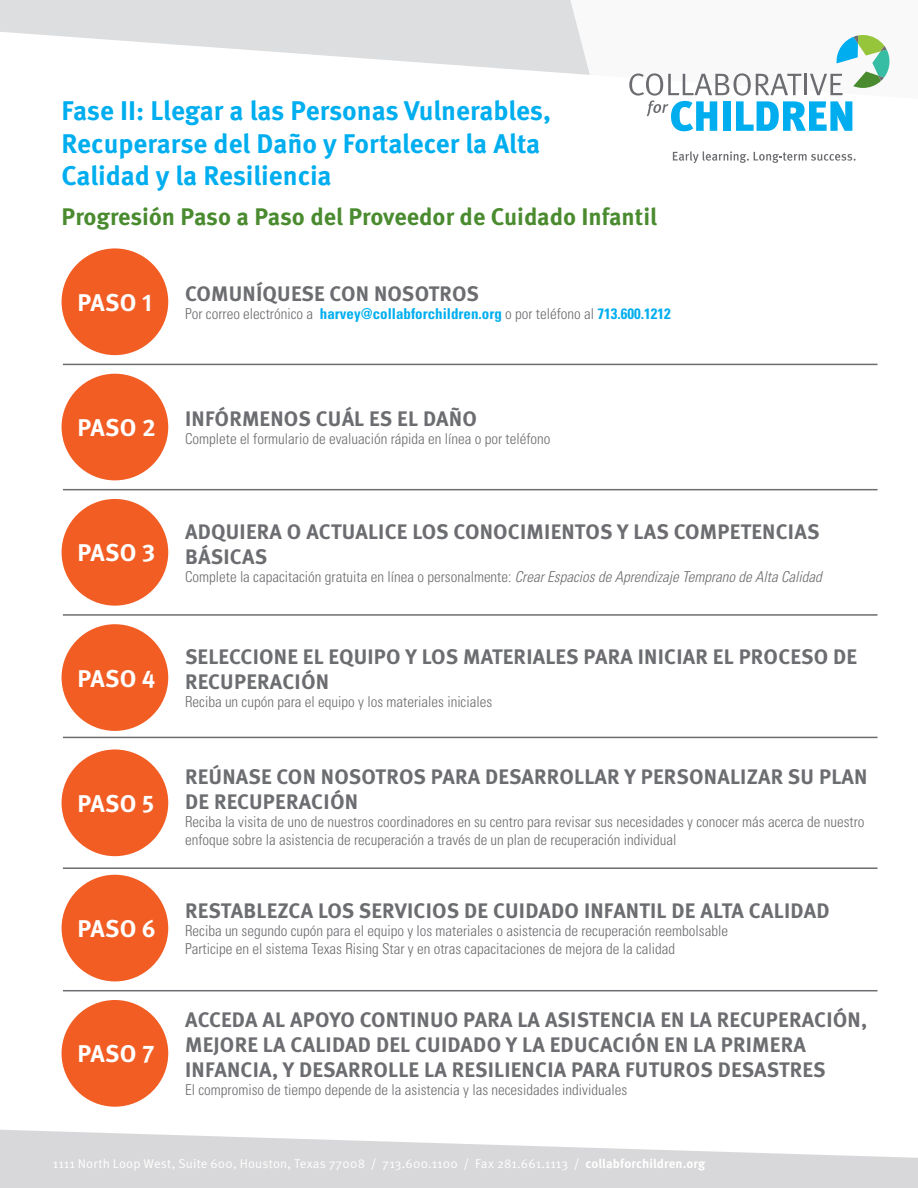
<style>
.page{position:relative;width:918px;height:1188px;background:#fff}
.page>*{position:absolute;margin:0;border:0;box-sizing:border-box;transform-origin:0 0}
.t1{font:700 27px/32.4px "Meta Pro";letter-spacing:-.005em;color:#00aeef}
.CFC_Body_Copy{font:700 24.15px "Meta Pro";letter-spacing:.01em;color:#fff}
.CFC_Body_Copy-2{font:700 24px "Meta Pro";color:#4a8b2f}
.t2{font:700 21px/25.2px "Meta Pro";letter-spacing:.01em;color:#6c6d70}
.t3{font:300 condensed 15px/18px "Univers LT Std";color:#6c6d70}
.t4{font:700 condensed 15px "Univers LT Std";color:#00aeef}
.t5{font:12.75px "Meta Pro";letter-spacing:.015em;color:#fff}
.s1{font-weight:300;color:#6c6d70}
.s2{font-style:italic}
.s3{font-weight:700}
</style>
<div class="page">
<svg style="left:0;top:0;width:567px;height:73px;fill:#dddee0"></svg>
<svg style="left:567px;top:0;width:128px;height:164px"></svg>
<svg style="left:629px;top:35px;width:261px;height:96px"></svg>
<svg style="left:673px;top:151px;width:183px;height:12px"></svg>
<svg style="left:0;top:1130px;width:918px;height:58px;fill:#d8d8da"></svg>
<div style="left:62px;top:248px;width:106px;height:107px;background:#f25d24;border-radius:50%"></div>
<div style="left:62px;top:374px;width:106px;height:106px;background:#f25d24;border-radius:50%"></div>
<div style="left:62px;top:499px;width:106px;height:107px;background:#f25d24;border-radius:50%"></div>
<div style="left:62px;top:624px;width:106px;height:107px;background:#f25d24;border-radius:50%"></div>
<div style="left:62px;top:749px;width:106px;height:107px;background:#f25d24;border-radius:50%"></div>
<div style="left:62px;top:875px;width:106px;height:106px;background:#f25d24;border-radius:50%"></div>
<div style="left:62px;top:1000px;width:106px;height:107px;background:#f25d24;border-radius:50%"></div>
<hr style="left:63px;top:364px;width:814px;height:1px;background:#6c6d70">
<hr style="left:63px;top:489px;width:814px;height:1px;background:#6c6d70">
<hr style="left:63px;top:614px;width:814px;height:2px;background:#6c6d70">
<hr style="left:63px;top:737px;width:814px;height:1px;background:#6c6d70">
<hr style="left:63px;top:867px;width:814px;height:2px;background:#6c6d70">
<hr style="left:63px;top:990px;width:814px;height:1px;background:#6c6d70">
<p class="t1" style="left:62px;top:96px;width:491px">Fase II: Llegar a las Personas Vulnerables,</p>
<p class="t1" style="left:62px;top:128px;width:480px">Recuperarse del Daño y Fortalecer la Alta<br>Calidad y la Resiliencia</p>
<p class="CFC_Body_Copy-2" style="left:62px;top:202px;width:597px">Progresión Paso a Paso del Proveedor de Cuidado Infantil</p>
<p class="CFC_Body_Copy" style="left:77px;top:287px;width:76px">PASO 1</p>
<p class="t2" style="left:185px;top:281px;width:296px">COMUNÍQUESE CON NOSOTROS</p>
<p class="t4" style="left:185px;top:304px;width:487px"><span class="s1">Por correo electrónico a</span> harvey@collabforchildren.org <span class="s1">o por teléfono al</span> 713.600.1212</p>
<p class="CFC_Body_Copy" style="left:77px;top:412px;width:80px">PASO 2</p>
<p class="t2" style="left:185px;top:407px;width:293px">INFÓRMENOS CUÁL ES EL DAÑO</p>
<p class="t3" style="left:185px;top:430px;width:367px">Complete el formulario de evaluación rápida en línea o por teléfono</p>
<p class="CFC_Body_Copy" style="left:77px;top:538px;width:79px">PASO 3</p>
<p class="CFC_Body_Copy" style="left:77px;top:663px;width:79px">PASO 4</p>
<p class="CFC_Body_Copy" style="left:77px;top:788px;width:78px">PASO 5</p>
<p class="CFC_Body_Copy" style="left:77px;top:914px;width:80px">PASO 6</p>
<p class="CFC_Body_Copy" style="left:77px;top:1039px;width:78px">PASO 7</p>
<p class="t2" style="left:185px;top:519px;width:636px">ADQUIERA O ACTUALICE LOS CONOCIMIENTOS Y LAS COMPETENCIAS<br>BÁSICAS</p>
<p class="t3" style="left:185px;top:568px;width:638px">Complete la capacitación gratuita en línea o personalmente: <span class="s2">Crear Espacios de Aprendizaje Temprano de Alta Calidad</span></p>
<p class="t2" style="left:185px;top:645px;width:673px">SELECCIONE EL EQUIPO Y LOS MATERIALES PARA INICIAR EL PROCESO DE<br>RECUPERACIÓN</p>
<p class="t3" style="left:185px;top:693px;width:309px">Reciba un cupón para el equipo y los materiales iniciales</p>
<p class="t2" style="left:185px;top:765px;width:684px">REÚNASE CON NOSOTROS PARA DESARROLLAR Y PERSONALIZAR SU PLAN<br>DE RECUPERACIÓN</p>
<p class="t3" style="left:185px;top:813px;width:681px">Reciba la visita de uno de nuestros coordinadores en su centro para revisar sus necesidades y conocer más acerca de nuestro enfoque sobre la asistencia de recuperación a través de un plan de recuperación individual</p>
<p class="t2" style="left:185px;top:899px;width:646px">RESTABLEZCA LOS SERVICIOS DE CUIDADO INFANTIL DE ALTA CALIDAD</p>
<p class="t3" style="left:185px;top:922px;width:544px">Reciba un segundo cupón para el equipo y los materiales o asistencia de recuperación reembolsable</p>
<p class="t3" style="left:185px;top:940px;width:492px">Participe en el sistema Texas Rising Star y en otras capacitaciones de mejora de la calidad</p>
<p class="t2" style="left:185px;top:1008px;width:684px">ACCEDA AL APOYO CONTINUO PARA LA ASISTENCIA EN LA RECUPERACIÓN,<br>MEJORE LA CALIDAD DEL CUIDADO Y LA EDUCACIÓN EN LA PRIMERA<br>INFANCIA, Y DESARROLLE LA RESILIENCIA PARA FUTUROS DESASTRES</p>
<p class="t3" style="left:185px;top:1081px;width:444px">El compromiso de tiempo depende de la asistencia y las necesidades individuales</p>
<p class="t5" style="left:53px;top:1156px;width:654px">1111 North Loop West, Suite 600, Houston, Texas 77008 / 713.600.1100 / Fax 281.661.1113 / <span class="s3">collabforchildren.org</span></p>
</div>
